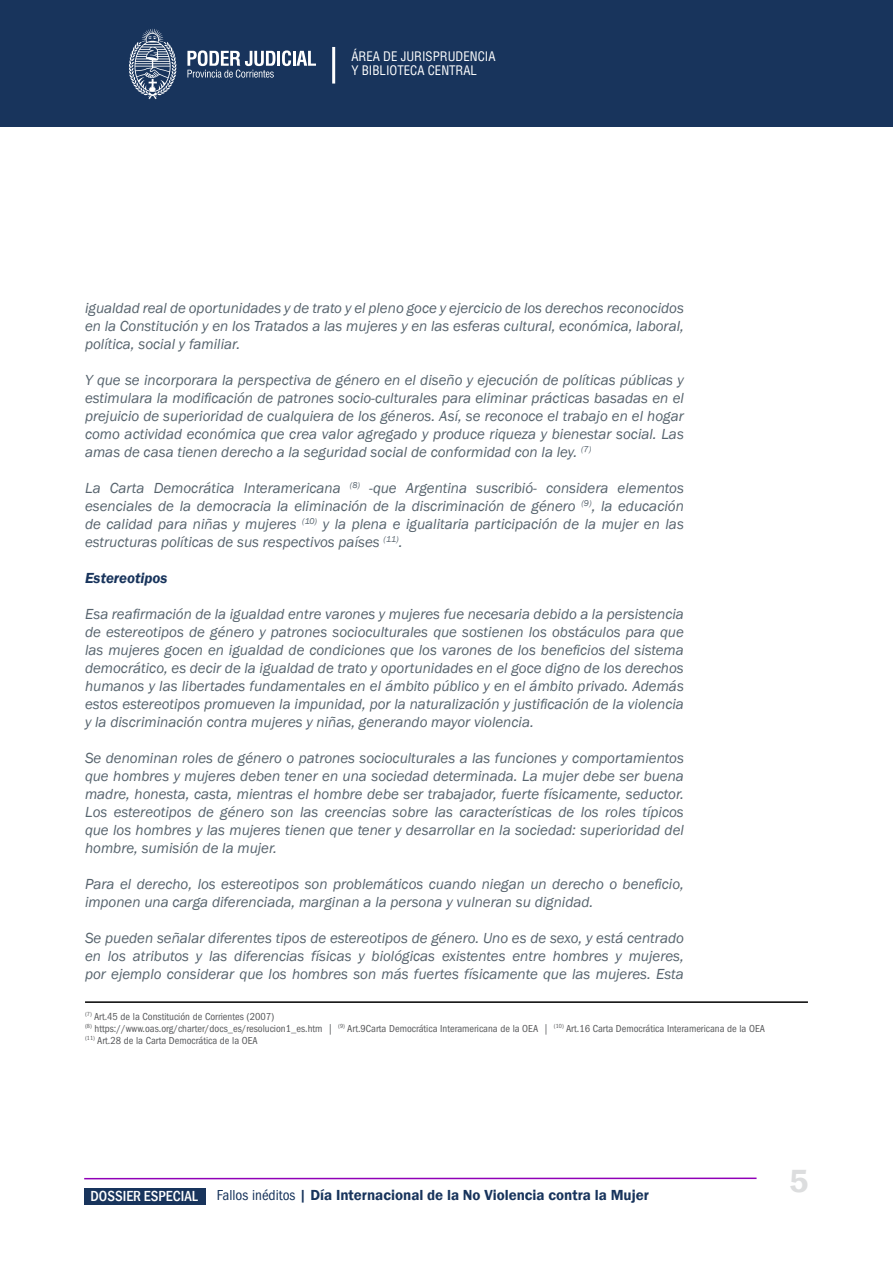
<style>
.page{position:relative;width:893px;height:1263px;background:#fff}
.page>*{position:absolute;margin:0;border:0;box-sizing:border-box;transform-origin:0 0}
.t1{font:600 33px "Franklin Gothic";color:#dcddde}
.t2{font:italic 15px/18px "Franklin Gothic";color:#56636d;text-align:justify}
.t3{font:600 15px "Franklin Gothic";color:#18345c}
.t4{font:500 condensed 15px "Franklin Gothic";color:#fff}
.t5{font:italic 600 15px "Franklin Gothic";color:#18345c}
.t6{font:condensed 12.9px/14.1px "Helvetica LT Std";color:#fff}
.t7{font:condensed 10.5px/12px "Franklin Gothic";color:#58595b}
.s1{font-weight:400;font-stretch:condensed}
.s2{font-weight:500}
</style>
<div class="page">
<hr style="left:84px;top:1177px;width:672px;height:2px;background:#9000b7">
<div style="left:85px;top:1188px;width:121px;height:16px;background:#18345c"></div>
<div style="left:0;top:0;width:893px;height:127px;background:#18345c"></div>
<svg style="left:129px;top:29px;width:47px;height:70px"></svg>
<hr style="left:277px;top:51px;width:3px;height:15px;background:#fff">
<svg style="left:282px;top:50px;width:34px;height:16px"></svg>
<svg style="left:187px;top:50px;width:88px;height:28px"></svg>
<hr style="left:332px;top:47px;width:3px;height:37px;background:#fff">
<hr style="left:85px;top:1001px;width:723px;height:2px;background:#000">
<p class="t6" style="left:351px;top:49px;width:146px">ÁREA DE JURISPRUDENCIA<br>Y BIBLIOTECA CENTRAL</p>
<p class="t2" style="left:85px;top:299px;width:600px">igualdad real de oportunidades y de trato y el pleno goce y ejercicio de los derechos reconocidos en la Constitución y en los Tratados a las mujeres y en las esferas cultural, económica, laboral, política, social y familiar.</p>
<p class="t2" style="left:85px;top:371px;width:600px">Y que se incorporara la perspectiva de género en el diseño y ejecución de políticas públicas y estimulara la modificación de patrones socio-culturales para eliminar prácticas basadas en el prejuicio de superioridad de cualquiera de los géneros. Así, se reconoce el trabajo en el hogar como actividad económica que crea valor agregado y produce riqueza y bienestar social. Las amas de casa tienen derecho a la seguridad social de conformidad con la ley. <sup>(7)</sup></p>
<p class="t2" style="left:85px;top:479px;width:600px">La Carta Democrática Interamericana <sup>(8)</sup> -que Argentina suscribió- considera elementos esenciales de la democracia la eliminación de la discriminación de género <sup>(9)</sup>, la educación de calidad para niñas y mujeres <sup>(10)</sup> y la plena e igualitaria participación de la mujer en las estructuras políticas de sus respectivos países <sup>(11)</sup>.</p>
<p class="t5" style="left:85px;top:568px;width:84px">Estereotipos</p>
<p class="t2" style="left:85px;top:605px;width:600px">Esa reafirmación de la igualdad entre varones y mujeres fue necesaria debido a la persistencia de estereotipos de género y patrones socioculturales que sostienen los obstáculos para que las mujeres gocen en igualdad de condiciones que los varones de los beneficios del sistema democrático, es decir de la igualdad de trato y oportunidades en el goce digno de los derechos humanos y las libertades fundamentales en el ámbito público y en el ámbito privado. Además estos estereotipos promueven la impunidad, por la naturalización y justificación de la violencia y la discriminación contra mujeres y niñas, generando mayor violencia.</p>
<p class="t2" style="left:85px;top:749px;width:600px">Se denominan roles de género o patrones socioculturales a las funciones y comportamientos que hombres y mujeres deben tener en una sociedad determinada. La mujer debe ser buena madre, honesta, casta, mientras el hombre debe ser trabajador, fuerte físicamente, seductor.<br>Los estereotipos de género son las creencias sobre las características de los roles típicos que los hombres y las mujeres tienen que tener y desarrollar en la sociedad: superioridad del hombre, sumisión de la mujer.</p>
<p class="t2" style="left:85px;top:875px;width:600px">Para el derecho, los estereotipos son problemáticos cuando niegan un derecho o beneficio, imponen una carga diferenciada, marginan a la persona y vulneran su dignidad.</p>
<p class="t2" style="left:85px;top:929px;width:600px">Se pueden señalar diferentes tipos de estereotipos de género. Uno es de sexo, y está centrado en los atributos y las diferencias físicas y biológicas existentes entre hombres y mujeres, por ejemplo considerar que los hombres son más fuertes físicamente que las mujeres. Esta</p>
<p class="t7" style="left:85px;top:1010px;width:681px"><sup>(7)</sup> Art.45 de la Constitución de Corrientes (2007)<br><sup>(8)</sup> https://www.oas.org/charter/docs_es/resolucion1_es.htm | <sup>(9)</sup> Art.9Carta Democrática Interamericana de la OEA | <sup>(10)</sup> Art.16 Carta Democrática Interamericana de la OEA <sup>(11)</sup> Art.28 de la Carta Democrática de la OEA</p>
<p class="t4" style="left:91px;top:1186px;width:109px">DOSSIER ESPECIAL</p>
<p class="t3" style="left:217px;top:1186px;width:434px"><span class="s1">Fallos inéditos</span> <span class="s2">|</span> Día Internacional de la No Violencia contra la Mujer</p>
<h1 class="t1" style="left:789px;top:1161px;width:21px">5</h1>
</div>
